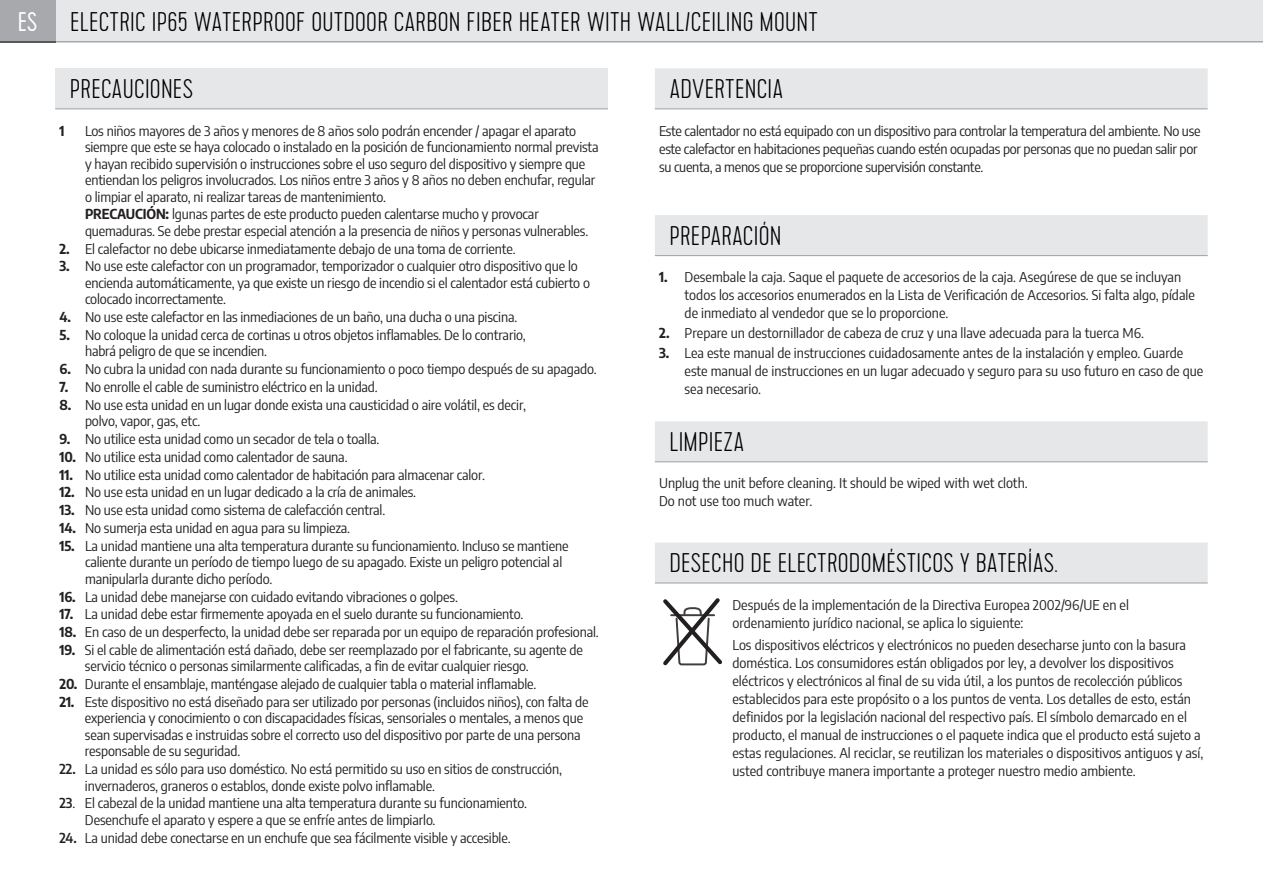
<style>
.page{position:relative;width:1263px;height:893px;background:#fff}
.page>*{position:absolute;margin:0;border:0;box-sizing:border-box;transform-origin:0 0}
.t1{font:100 27px "Cervo";letter-spacing:.01em;color:#000}
.t2{font:semi-condensed 13.5px/16.5px "Encode Sans";letter-spacing:-.01em;color:#231f20}
.t3{font:700 semi-condensed 13.5px "Encode Sans";color:#231f20}
.s1{font-weight:300;color:#fff}
.s2{font-weight:700}
.s3{font-weight:600}
</style>
<div class="page">
<div style="left:55px;top:0;width:1208px;height:43px;background:#e6e7e9"></div>
<div style="left:0;top:0;width:55px;height:43px;background:#57585a"></div>
<div style="left:0;top:0;width:55px;height:41px;background:#a8a9ad"></div>
<div style="left:55px;top:68px;width:553px;height:41px;background:#e6e7e9"></div>
<hr style="left:55px;top:108px;width:553px;height:1px;background:#a8a9ad">
<svg style="left:655px;top:68px;width:553px;height:514px"></svg>
<hr style="left:655px;top:108px;width:69px;height:1px;background:#a8a9ad">
<hr style="left:724px;top:108px;width:484px;height:1px;background:#a8a9ad">
<hr style="left:655px;top:255px;width:69px;height:1px;background:#a8a9ad">
<hr style="left:724px;top:255px;width:484px;height:1px;background:#a8a9ad">
<hr style="left:655px;top:461px;width:69px;height:1px;background:#a8a9ad">
<hr style="left:724px;top:461px;width:484px;height:1px;background:#a8a9ad">
<hr style="left:655px;top:582px;width:69px;height:2px;background:#a8a9ad">
<hr style="left:724px;top:582px;width:484px;height:2px;background:#a8a9ad">
<svg style="left:663px;top:599px;width:59px;height:67px"></svg>
<h1 class="t1" style="left:18px;top:7px;width:801px"><span class="s1">ES</span> ELECTRIC IP65 WATERPROOF OUTDOOR CARBON FIBER HEATER WITH WALL/CEILING MOUNT</h1>
<h1 class="t1" style="left:70px;top:74px;width:125px">PRECAUCIONES</h1>
<p class="t3" style="left:60px;top:120px;width:7px">1</p>
<p class="t2" style="left:85px;top:122px;width:515px">Los niños mayores de 3 años y menores de 8 años solo podrán encender / apagar el aparato siempre que este se haya colocado o instalado en la posición de funcionamiento normal prevista y hayan recibido supervisión o instrucciones sobre el uso seguro del dispositivo y siempre que entiendan los peligros involucrados. Los niños entre 3 años y 8 años no deben enchufar, regular o limpiar el aparato, ni realizar tareas de mantenimiento.</p>
<p class="t2" style="left:85px;top:205px;width:505px"><span class="s2">PRECAUCIÓN:</span> lgunas partes de este producto pueden calentarse mucho y provocar quemaduras. Se debe prestar especial atención a la presencia de niños y personas vulnerables.</p>
<p class="t2" style="left:60px;top:240px;width:458px"><span class="s2">2.</span> El calefactor no debe ubicarse inmediatamente debajo de una toma de corriente.</p>
<p class="t2" style="left:85px;top:257px;width:506px;text-indent:-26px"><span class="s2">3.</span> No use este calefactor con un programador, temporizador o cualquier otro dispositivo que lo encienda automáticamente, ya que existe un riesgo de incendio si el calentador está cubierto o colocado incorrectamente.</p>
<p class="t2" style="left:60px;top:308px;width:459px"><span class="s2">4.</span> No use este calefactor en las inmediaciones de un baño, una ducha o una piscina.</p>
<p class="t2" style="left:85px;top:326px;width:442px;text-indent:-25px"><span class="s2">5.</span> No coloque la unidad cerca de cortinas u otros objetos inflamables. De lo contrario, habrá peligro de que se incendien.</p>
<p class="t2" style="left:60px;top:360px;width:539px"><span class="s2">6.</span> No cubra la unidad con nada durante su funcionamiento o poco tiempo después de su apagado.</p>
<p class="t2" style="left:60px;top:378px;width:320px"><span class="s2">7.</span> No enrolle el cable de suministro eléctrico en la unidad.</p>
<p class="t2" style="left:85px;top:396px;width:442px;text-indent:-26px"><span class="s2">8.</span> No use esta unidad en un lugar donde exista una causticidad o aire volátil, es decir, polvo, vapor, gas, etc.</p>
<p class="t2" style="left:60px;top:430px;width:321px"><span class="s2">9.</span> No utilice esta unidad como un secador de tela o toalla.</p>
<p class="t2" style="left:60px;top:448px;width:290px"><span class="s2">10.</span> No utilice esta unidad como calentador de sauna.</p>
<p class="t2" style="left:60px;top:466px;width:427px"><span class="s2">11.</span> No utilice esta unidad como calentador de habitación para almacenar calor.</p>
<p class="t2" style="left:60px;top:483px;width:358px"><span class="s2">12.</span> No use esta unidad en un lugar dedicado a la cría de animales.</p>
<p class="t2" style="left:60px;top:501px;width:327px"><span class="s2">13.</span> No use esta unidad como sistema de calefacción central.</p>
<p class="t2" style="left:60px;top:519px;width:292px"><span class="s2">14.</span> No sumerja esta unidad en agua para su limpieza.</p>
<p class="t2" style="left:85px;top:537px;width:485px;text-indent:-26px"><span class="s2">15.</span> La unidad mantiene una alta temperatura durante su funcionamiento. Incluso se mantiene caliente durante un período de tiempo luego de su apagado. Existe un peligro potencial al manipularla durante dicho período.</p>
<p class="t2" style="left:60px;top:588px;width:400px"><span class="s2">16.</span> La unidad debe manejarse con cuidado evitando vibraciones o golpes.</p>
<p class="t2" style="left:60px;top:605px;width:465px"><span class="s2">17.</span> La unidad debe estar firmemente apoyada en el suelo durante su funcionamiento.</p>
<p class="t2" style="left:59px;top:623px;width:541px"><span class="s2">18.</span> En caso de un desperfecto, la unidad debe ser reparada por un equipo de reparación profesional.</p>
<p class="t2" style="left:85px;top:641px;width:499px;text-indent:-26px"><span class="s2">19.</span> Si el cable de alimentación está dañado, debe ser reemplazado por el fabricante, su agente de servicio técnico o personas similarmente calificadas, a fin de evitar cualquier riesgo.</p>
<p class="t2" style="left:59px;top:675px;width:478px"><span class="s2">20.</span> Durante el ensamblaje, manténgase alejado de cualquier tabla o material inflamable.</p>
<p class="t2" style="left:85px;top:693px;width:505px;text-indent:-26px"><span class="s2">21.</span> Este dispositivo no está diseñado para ser utilizado por personas (incluidos niños), con falta de experiencia y conocimiento o con discapacidades físicas, sensoriales o mentales, a menos que sean supervisadas e instruidas sobre el correcto uso del dispositivo por parte de una persona responsable de su seguridad.</p>
<p class="t2" style="left:85px;top:760px;width:478px;text-indent:-26px"><span class="s3">22.</span> La unidad es sólo para uso doméstico. No está permitido su uso en sitios de construcción, invernaderos, graneros o establos, donde existe polvo inflamable.</p>
<p class="t2" style="left:85px;top:794px;width:443px;text-indent:-26px"><span class="s3">23</span>. El cabezal de la unidad mantiene una alta temperatura durante su funcionamiento.<br>Desenchufe el aparato y espere a que se enfríe antes de limpiarlo.</p>
<p class="t2" style="left:59px;top:829px;width:453px"><span class="s3">24.</span> La unidad debe conectarse en un enchufe que sea fácilmente visible y accesible.</p>
<h1 class="t1" style="left:669px;top:74px;width:116px">ADVERTENCIA</h1>
<p class="t2" style="left:659px;top:121px;width:543px;line-height:18px">Este calentador no está equipado con un dispositivo para controlar la temperatura del ambiente. No use este calefactor en habitaciones pequeñas cuando estén ocupadas por personas que no puedan salir por su cuenta, a menos que se proporcione supervisión constante.</p>
<h1 class="t1" style="left:669px;top:221px;width:114px">PREPARACIÓN</h1>
<p class="t2" style="left:685px;top:268px;width:512px;line-height:18px;text-indent:-26px"><span class="s2">1.</span> Desembale la caja. Saque el paquete de accesorios de la caja. Asegúrese de que se incluyan todos los accesorios enumerados en la Lista de Verificación de Accesorios. Si falta algo, pídale de inmediato al vendedor que se lo proporcione.</p>
<p class="t2" style="left:659px;top:324px;width:486px"><span class="s2">2.</span> Prepare un destornillador de cabeza de cruz y una llave adecuada para la tuerca M6.</p>
<p class="t2" style="left:685px;top:344px;width:520px;line-height:18px;text-indent:-25px"><span class="s2">3.</span> Lea este manual de instrucciones cuidadosamente antes de la instalación y empleo. Guarde este manual de instrucciones en un lugar adecuado y seguro para su uso futuro en caso de que sea necesario.</p>
<h1 class="t1" style="left:669px;top:427px;width:76px">LIMPIEZA</h1>
<p class="t2" style="left:659px;top:474px;width:370px;line-height:18px">Unplug the unit before cleaning. It should be wiped with wet cloth.<br>Do not use too much water.</p>
<h1 class="t1" style="left:669px;top:548px;width:390px">DESECHO DE ELECTRODOMÉSTICOS Y BATERÍAS.</h1>
<p class="t2" style="left:732px;top:595px;width:398px;line-height:18px">Después de la implementación de la Directiva Europea 2002/96/UE en el ordenamiento jurídico nacional, se aplica lo siguiente:</p>
<p class="t2" style="left:732px;top:635px;width:472px;line-height:18px">Los dispositivos eléctricos y electrónicos no pueden desecharse junto con la basura doméstica. Los consumidores están obligados por ley, a devolver los dispositivos eléctricos y electrónicos al final de su vida útil, a los puntos de recolección públicos establecidos para este propósito o a los puntos de venta. Los detalles de esto, están definidos por la legislación nacional del respectivo país. El símbolo demarcado en el producto, el manual de instrucciones o el paquete indica que el producto está sujeto a estas regulaciones. Al reciclar, se reutilizan los materiales o dispositivos antiguos y así, usted contribuye manera importante a proteger nuestro medio ambiente.</p>
</div>
